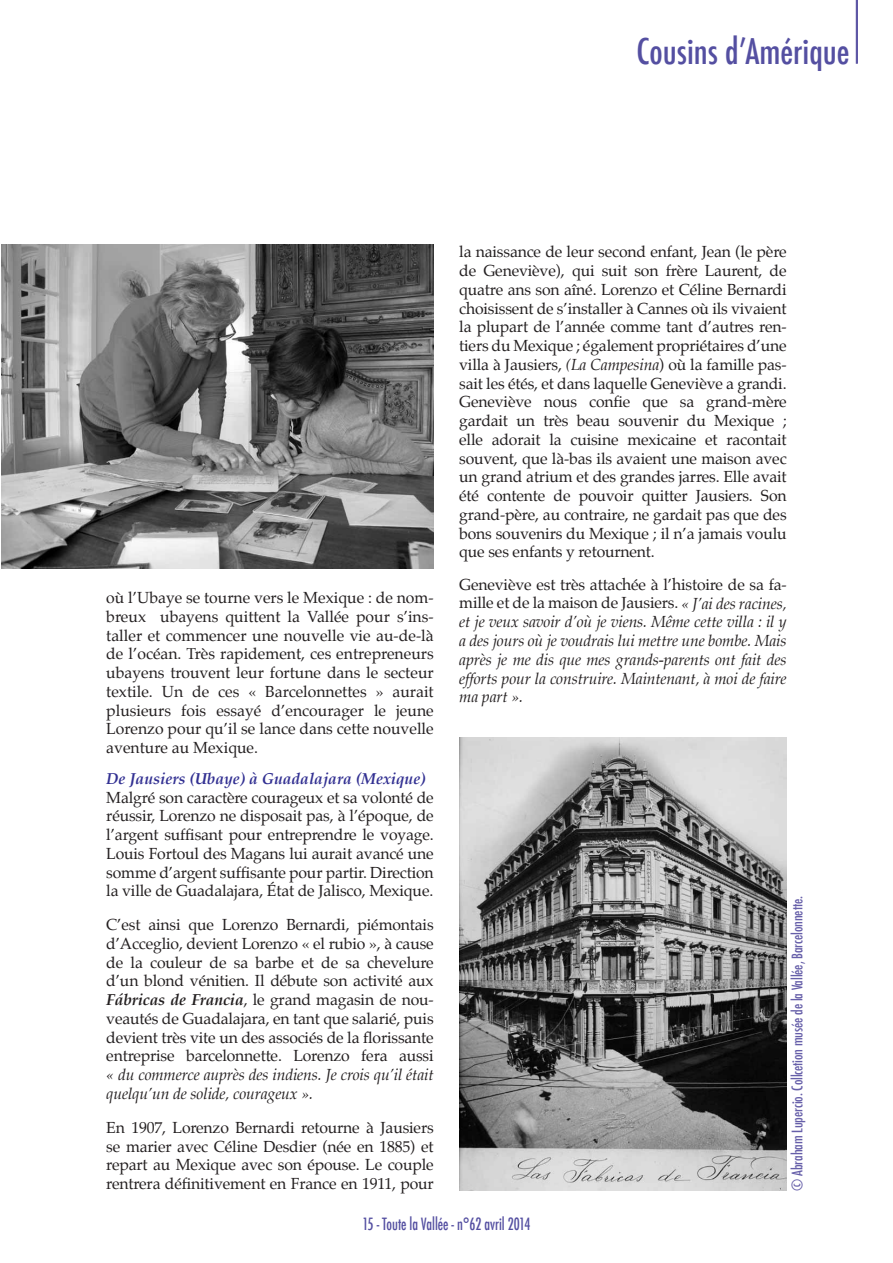
<style>
.page{position:relative;width:893px;height:1263px;background:#fff}
.page>*{position:absolute;margin:0;border:0;box-sizing:border-box;transform-origin:0 0}
.t1{font:500 condensed 34.5px "Futura";color:#544fa1}
.t2{font:500 condensed 16.5px "Futura";color:#544fa1;scale:.88 1}
.t3{font:15.75px/18.8px "Palatino";letter-spacing:-.01em;color:#231f20;text-align:justify}
.t4{font:italic 15.75px/18.8px "Palatino";letter-spacing:-.01em;color:#231f20;text-align:justify}
.t5{font:italic 700 15.75px "Palatino";color:#323092}
.t6{font:500 condensed 14.25px "Futura";letter-spacing:-.01em;color:#665fa9}
.s1{font-weight:700;font-style:italic}
.s2{font-style:italic}
.s3{font-style:normal}
</style>
<div class="page">
<svg style="left:856px;top:0;width:2px;height:64px"></svg>
<img style="left:1px;top:244px;width:433px;height:325px">
<img style="left:459px;top:738px;width:328px;height:453px">
<p class="t1" style="left:636px;top:29px;width:215px">Cousins d’Amérique</p>
<p class="t3" style="left:106px;top:588px;width:329px">où l’Ubaye se tourne vers le Mexique : de nom&shy;breux ubayens quittent la Vallée pour s’ins&shy;taller et commencer une nouvelle vie au-de-là de l’océan. Très rapidement, ces entrepreneurs ubayens trouvent leur fortune dans le secteur textile. Un de ces « Barcelonnettes » aurait plusieurs fois essayé d’encourager le jeune Lorenzo pour qu’il se lance dans cette nouvelle aventure au Mexique.</p>
<p class="t5" style="left:106px;top:766px;width:321px">De Jausiers (Ubaye) à Guadalajara (Mexique)</p>
<p class="t3" style="left:106px;top:788px;width:329px">Malgré son caractère courageux et sa volonté de réussir, Lorenzo ne disposait pas, à l’époque, de l’argent suffisant pour entreprendre le voyage.<br>Louis Fortoul des Magans lui aurait avancé une somme d’argent suffisante pour partir. Direction la ville de Guadalajara, État de Jalisco, Mexique.</p>
<p class="t3" style="left:106px;top:915px;width:329px">C’est ainsi que Lorenzo Bernardi, piémontais d’Acceglio, devient Lorenzo « el rubio », à cause de la couleur de sa barbe et de sa chevelure d’un blond vénitien. Il débute son activité aux <span class="s1">Fábricas de Francia</span>, le grand magasin de nou&shy;veautés de Guadalajara, en tant que salarié, puis devient très vite un des associés de la florissante entreprise barcelonnette. Lorenzo fera aussi <span class="s2">« du commerce auprès des indiens. Je crois qu’il était quelqu’un de solide, courageux ».</span></p>
<p class="t3" style="left:106px;top:1118px;width:329px">En 1907, Lorenzo Bernardi retourne à Jausiers se marier avec Céline Desdier (née en 1885) et repart au Mexique avec son épouse. Le couple rentrera définitivement en France en 1911, pour</p>
<p class="t3" style="left:459px;top:243px;width:329px">la naissance de leur second enfant, Jean (le père de Geneviève), qui suit son frère Laurent, de quatre ans son aîné. Lorenzo et Céline Bernardi choisissent de s’installer à Cannes où ils vivaient la plupart de l’année comme tant d’autres ren&shy;tiers du Mexique ; également propriétaires d’une villa à Jausiers, <span class="s2">(La Campesina</span>) où la famille pas&shy;sait les étés, et dans laquelle Geneviève a grandi.</p>
<p class="t3" style="left:459px;top:393px;width:329px">Geneviève nous confie que sa grand-mère gardait un très beau souvenir du Mexique ; elle adorait la cuisine mexicaine et racontait souvent, que là-bas ils avaient une maison avec un grand atrium et des grandes jarres. Elle avait été contente de pouvoir quitter Jausiers. Son grand-père, au contraire, ne gardait pas que des bons souvenirs du Mexique ; il n’a jamais voulu que ses enfants y retournent.</p>
<p class="t4" style="left:459px;top:576px;width:329px"><span class="s3">Geneviève est très attachée à l’histoire de sa fa&shy;mille et de la maison de Jausiers.</span> « J’ai des racines, et je veux savoir d’où je viens. Même cette villa : il y a des jours où je voudrais lui mettre une bombe. Mais après je me dis que mes grands-parents ont fait des efforts pour la construire. Maintenant, à moi de faire ma part ».</p>
<p class="t6" style="left:788px;top:1191px;width:296px;rotate:-90deg">© Abraham Lupercio. Collcetion musée de la Vallée, Barcelonnette.</p>
<p class="t2" style="left:363px;top:1214px;width:192px">15 - Toute la Vallée - n°62 avril 2014</p>
</div>
